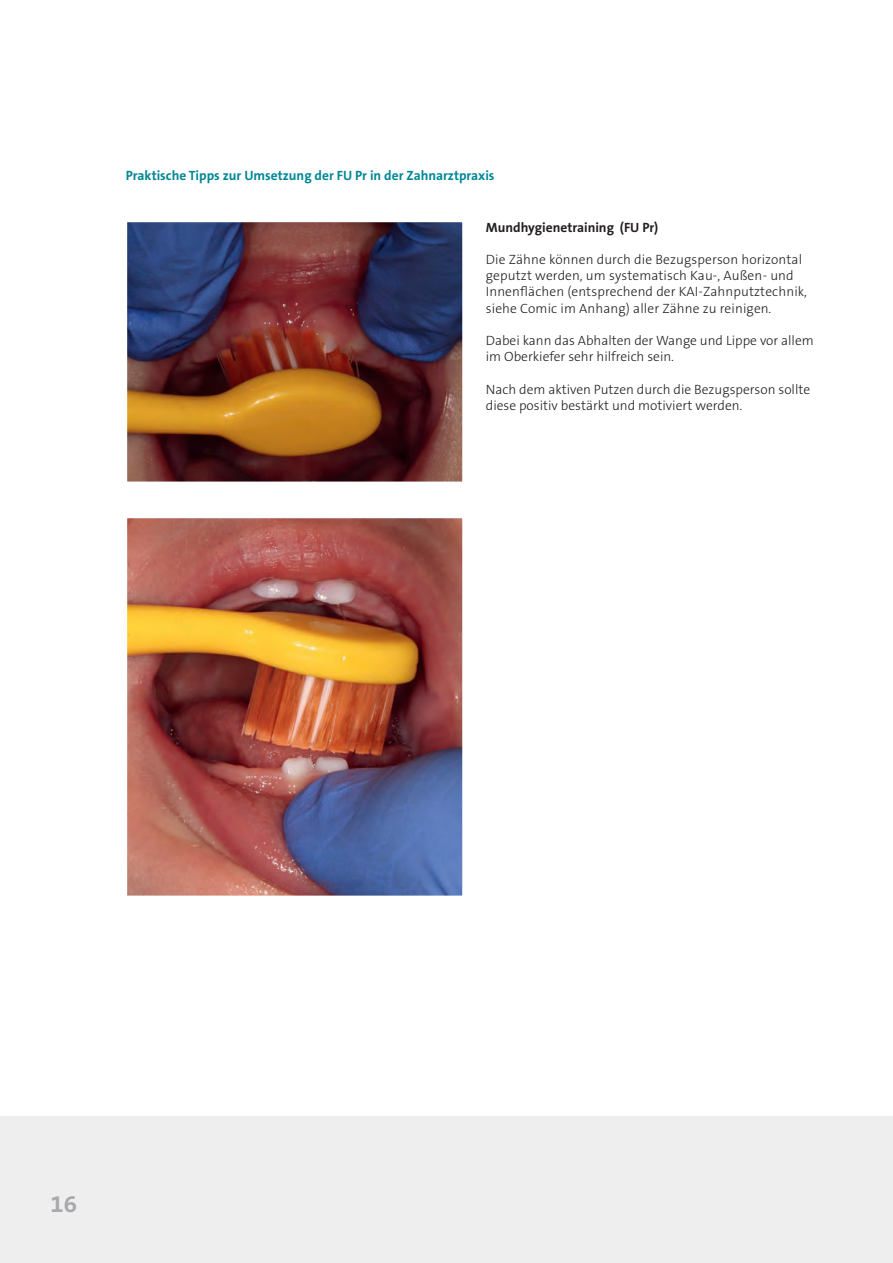
<style>
.page{position:relative;width:893px;height:1263px;background:#fff}
.page>*{position:absolute;margin:0;border:0;box-sizing:border-box;transform-origin:0 0}
.t1{font:700 24px "The Sans B7";color:#a8a9ad}
.t2{font:300 13.5px/16.2px "The Sans B Plus W3";color:#231f20}
.t3{font:700 13.5px "The Sans B Plus W7";color:#008795}
.t4{font:700 13.5px "The Sans B Plus W7";color:#231f20}
</style>
<div class="page">
<div style="left:0;top:1117px;width:893px;height:146px;background:#eeeeef"></div>
<img style="left:127px;top:518px;width:336px;height:378px">
<img style="left:127px;top:222px;width:336px;height:260px">
<p class="t3" style="left:126px;top:167px;width:370px">Praktische Tipps zur Umsetzung der FU Pr in der Zahnarztpraxis</p>
<p class="t4" style="left:486px;top:218px;width:174px">Mundhygienetraining (FU Pr)</p>
<p class="t2" style="left:486px;top:251px;width:323px">Die Zähne können durch die Bezugsperson horizontal geputzt werden, um systematisch Kau-, Außen- und Innenflächen (entsprechend der KAI-Zahnputztechnik, siehe Comic im Anhang) aller Zähne zu reinigen.</p>
<p class="t2" style="left:486px;top:332px;width:329px">Dabei kann das Abhalten der Wange und Lippe vor allem im Oberkiefer sehr hilfreich sein.</p>
<p class="t2" style="left:486px;top:381px;width:326px">Nach dem aktiven Putzen durch die Bezugsperson sollte diese positiv bestärkt und motiviert werden.</p>
<h1 class="t1" style="left:51px;top:1191px;width:28px">1 6A</h1>
</div>
